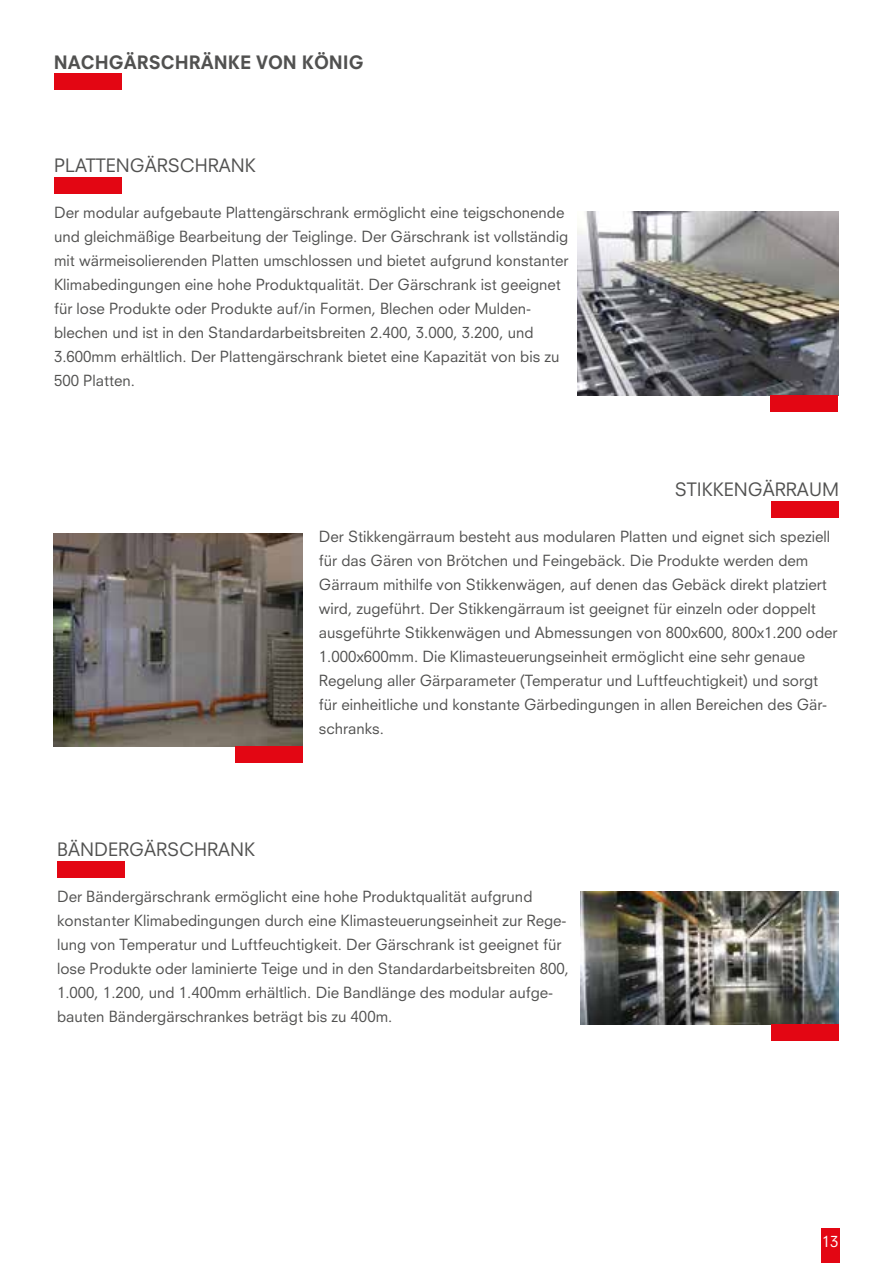
<style>
.page{position:relative;width:893px;height:1263px;background:#fff}
.page>*{position:absolute;margin:0;border:0;box-sizing:border-box;transform-origin:0 0}
.t1{font:18px "Neuzeit S";color:#515150}
.t2{font:800 18px "Neuzeit S";color:#515150}
.t3{font:15px/24px "Neuzeit S";color:#515150}
.t4{font:15px "Neuzeit S";color:#fff}
</style>
<div class="page">
<div style="left:54px;top:177px;width:68px;height:17px;background:#e30613"></div>
<img style="left:577px;top:212px;width:261px;height:183px">
<div style="left:770px;top:395px;width:68px;height:17px;background:#e30613"></div>
<div style="left:771px;top:501px;width:68px;height:17px;background:#e30613"></div>
<img style="left:53px;top:534px;width:250px;height:213px">
<div style="left:235px;top:747px;width:68px;height:16px;background:#e30613"></div>
<div style="left:57px;top:861px;width:68px;height:17px;background:#e30613"></div>
<img style="left:580px;top:892px;width:258px;height:132px">
<div style="left:771px;top:1024px;width:68px;height:17px;background:#e30613"></div>
<div style="left:54px;top:74px;width:68px;height:16px;background:#e30613"></div>
<div style="left:821px;top:1229px;width:19px;height:34px;background:#e30613"></div>
<p class="t2" style="left:54px;top:51px;width:311px">NACHGÄRSCHRÄNKE VON KÖNIG</p>
<p class="t1" style="left:54px;top:154px;width:203px">PLATTENGÄRSCHRANK</p>
<p class="t3" style="left:54px;top:200px;width:516px">Der modular aufgebaute Plattengärschrank ermöglicht eine teigschonende und gleichmäßige Bearbeitung der Teiglinge. Der Gärschrank ist vollständig mit wärmeisolierenden Platten umschlossen und bietet aufgrund konstanter Klimabedingungen eine hohe Produktqualität. Der Gärschrank ist geeignet für lose Produkte oder Produkte auf/in Formen, Blechen oder Mulden&shy;blechen und ist in den Standardarbeitsbreiten 2.400, 3.000, 3.200, und 3.600mm erhältlich. Der Plattengärschrank bietet eine Kapazität von bis zu 500 Platten.</p>
<p class="t1" style="left:675px;top:479px;width:166px">STIKKENGÄRRAUM</p>
<p class="t3" style="left:319px;top:524px;width:520px">Der Stikkengärraum besteht aus modularen Platten und eignet sich speziell für das Gären von Brötchen und Feingebäck. Die Produkte werden dem Gärraum mithilfe von Stikkenwägen, auf denen das Gebäck direkt platziert wird, zugeführt. Der Stikkengärraum ist geeignet für einzeln oder doppelt ausgeführte Stikkenwägen und Abmessungen von 800x600, 800x1.200 oder 1.000x600mm. Die Klimasteuerungseinheit ermöglicht eine sehr genaue Regelung aller Gärparameter (Temperatur und Luftfeuchtigkeit) und sorgt für einheitliche und konstante Gärbedingungen in allen Bereichen des Gär&shy;schranks.</p>
<p class="t1" style="left:57px;top:839px;width:200px">BÄNDERGÄRSCHRANK</p>
<p class="t3" style="left:57px;top:884px;width:513px">Der Bändergärschrank ermöglicht eine hohe Produktqualität aufgrund konstanter Klimabedingungen durch eine Klimasteuerungseinheit zur Rege&shy;lung von Temperatur und Luftfeuchtigkeit. Der Gärschrank ist geeignet für lose Produkte oder laminierte Teige und in den Standardarbeitsbreiten 800, 1.000, 1.200, und 1.400mm erhältlich. Die Bandlänge des modular aufge&shy;bauten Bändergärschrankes beträgt bis zu 400m.</p>
<p class="t4" style="left:822px;top:1232px;width:18px">13</p>
</div>
